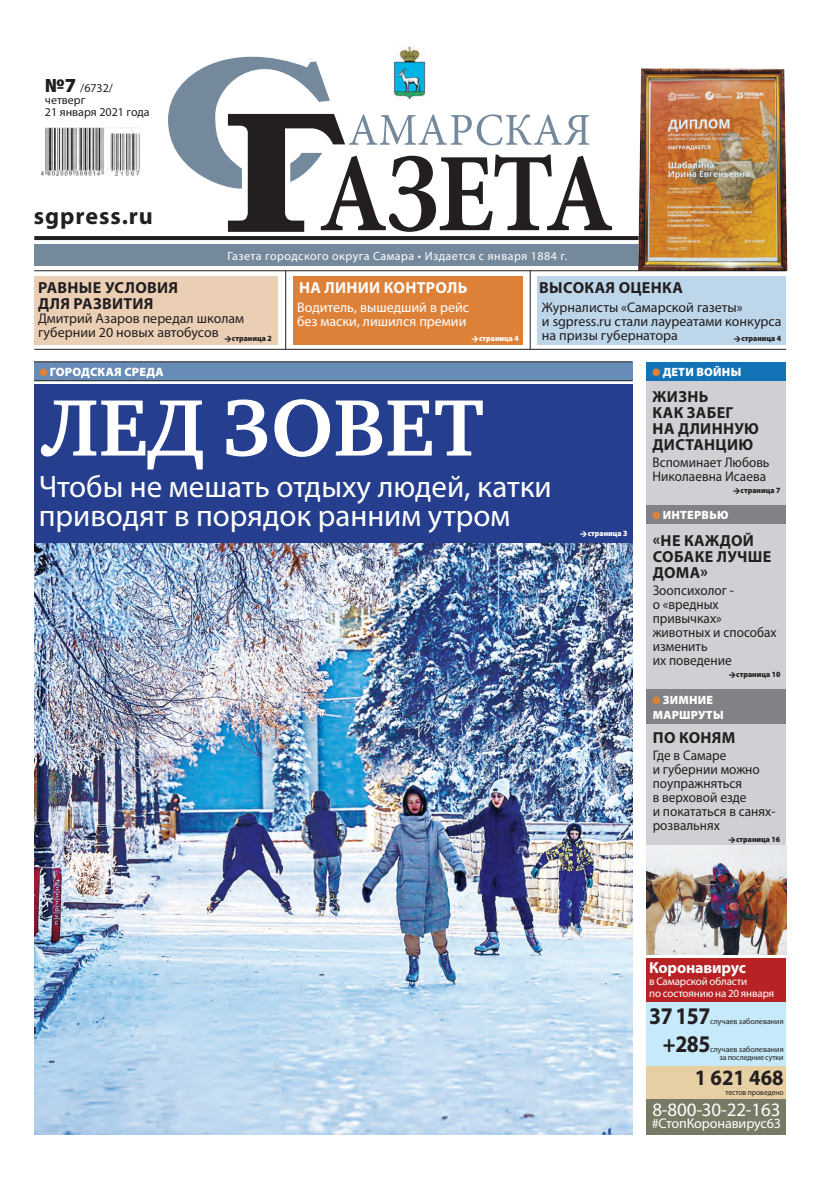
<style>
.page{position:relative;width:820px;height:1191px;background:#fff}
.page>*{position:absolute;margin:0;border:0;box-sizing:border-box;transform-origin:0 0}
.заголовок{font:700 82px "Charter C";color:#fff}
.подзаголовок{font:31px "Myriad Pro";color:#fff}
.ТВ{font:700 24px "Myriad Pro";letter-spacing:.035em;color:#231f20}
.ТВ-2{font:700 24px "Myriad Pro";letter-spacing:.035em;color:#231f20;scale:.9 1}
.t1{font:700 22px "Myriad Pro";color:#231f20;scale:.94 1}
.ОФИЦИАЛКА{font:19px "Myriad Pro";letter-spacing:-.01em;color:#fff}
.анонс_2_заголовок{font:700 16px/16px "Myriad Pro";letter-spacing:.02em;color:#231f20}
.анонс_2_заголовок-2{font:700 16px "Myriad Pro";letter-spacing:.02em;color:#fff}
.ОФИЦИАЛКА-2{font:700 16px "Myriad Pro";letter-spacing:-.01em;color:#fff}
.анонс_1_подзаголовок{font:14px/14px "Myriad Pro";color:#231f20;scale:.95 1}
.анонс_2_заголовок-3{font:14px/14px "Myriad Pro";color:#231f20}
.анонс_2_заголовок-4{font:14px/14px "Myriad Pro";color:#fff}
.ОФИЦИАЛКА-3{font:14px "Myriad Pro";letter-spacing:-.01em;color:#fff}
.надзаголовок{font:900 12.1px "Myriad Pro";letter-spacing:.02em;color:#fff}
.t2{font:12px "Myriad Pro";letter-spacing:.04em;color:#fff}
.t3{font:12px/12px "Myriad Pro";color:#231f20}
.рубрика_на_плашке{font:900 12px/14.4px "Myriad Pro";letter-spacing:.02em;color:#fff;text-align:center}
.ОФИЦИАЛКА-4{font:11px "Myriad Pro";letter-spacing:-.01em;color:#fff}
.ТВ-3{font:8px/8px "Myriad Pro";color:#231f20;text-align:right}
.анонс_1_подзаголовок-2{font:900 8px "Myriad Pro";color:#231f20;scale:.95 1}
.ТВ-4{font:8px "Myriad Pro";color:#231f20;scale:.95 1}
.анонс_2_заголовок-5{font:900 8px "Myriad Pro";color:#fff;scale:.95 1}
.анонс_1_подзаголовок-3{font:900 8px "Myriad Pro";color:#fff;scale:.95 1}
.s1{font-weight:900;font-size:20px}
</style>
<div class="page">
<svg style="left:168px;top:46px;width:444px;height:186px"></svg>
<hr style="left:34px;top:349px;width:751px;height:1px;background:#231f20">
<div style="left:34px;top:277px;width:244px;height:68px;background:#eacfb5"></div>
<div style="left:34px;top:244px;width:751px;height:21px;background:#75899d"></div>
<svg style="left:34px;top:236px;width:603px;height:4px;background:#262223"></svg>
<hr style="left:285px;top:271px;width:1px;height:78px;background:#231f20">
<img style="left:41px;top:128px;width:100px;height:47px">
<div style="left:293px;top:277px;width:229px;height:68px;background:#de8138"></div>
<hr style="left:529px;top:270px;width:1px;height:79px;background:#231f20">
<div style="left:537px;top:277px;width:248px;height:68px;background:#bdd6ea"></div>
<div style="left:646px;top:362px;width:139px;height:593px;background:#ced0d3"></div>
<div style="left:646px;top:362px;width:139px;height:19px;background:#1373b6"></div>
<div style="left:652px;top:368px;width:7px;height:8px;background:#de8138;border-radius:50%"></div>
<div style="left:646px;top:689px;width:139px;height:35px;background:#808285"></div>
<div style="left:652px;top:696px;width:7px;height:8px;background:#de8138;border-radius:50%"></div>
<div style="left:646px;top:505px;width:139px;height:19px;background:#808285"></div>
<div style="left:652px;top:512px;width:7px;height:7px;background:#de8138;border-radius:50%"></div>
<div style="left:34px;top:362px;width:598px;height:19px;background:#678cb8"></div>
<hr style="left:34px;top:361px;width:598px;height:1px;background:#231f20">
<hr style="left:34px;top:380px;width:598px;height:1px;background:#231f20">
<div style="left:40px;top:368px;width:7px;height:8px;background:#de8138;border-radius:50%"></div>
<div style="left:34px;top:384px;width:598px;height:159px;background:#253f8e"></div>
<div style="left:646px;top:1002px;width:139px;height:64px;background:#c6eafa"></div>
<div style="left:646px;top:958px;width:139px;height:44px;background:#b82224"></div>
<div style="left:646px;top:1098px;width:139px;height:36px;background:#777a65"></div>
<div style="left:646px;top:1066px;width:139px;height:32px;background:#e6d0a3"></div>
<img style="left:34px;top:543px;width:598px;height:591px">
<img style="left:646px;top:845px;width:139px;height:110px">
<img style="left:637px;top:68px;width:151px;height:203px">
<hr style="left:34px;top:270px;width:751px;height:1px;background:#231f20">
<p class="t3" style="left:45px;top:82px;width:106px"><span class="s1">№7</span> /6732/ четверг<br>21 января 2021 года</p>
<p class="ТВ" style="left:34px;top:200px;width:120px">sgpress.ru</p>
<p class="t2" style="left:227px;top:248px;width:341px">Газета городского округа Самара • Издается с января 1884 г.</p>
<p class="анонс_2_заголовок" style="left:38px;top:279px;width:141px">РАВНЫЕ УСЛОВИЯ</p>
<p class="анонс_2_заголовок" style="left:539px;top:279px;width:145px">ВЫСОКАЯ ОЦЕНКА</p>
<p class="анонс_2_заголовок" style="left:38px;top:295px;width:117px">ДЛЯ РАЗВИТИЯ</p>
<p class="анонс_2_заголовок-3" style="left:38px;top:311px;width:208px">Дмитрий Азаров передал школам губернии 20 новых автобусов</p>
<p class="анонс_2_заголовок-2" style="left:299px;top:277px;width:170px">НА ЛИНИИ КОНТРОЛЬ</p>
<p class="анонс_2_заголовок-4" style="left:297px;top:300px;width:173px">Водитель, вышедший в рейс без маски, лишился премии</p>
<p class="анонс_2_заголовок-3" style="left:541px;top:300px;width:241px">Журналисты «Самарской газеты»<br>и sgpress.ru стали лауреатами конкурса на призы губернатора</p>
<p class="анонс_1_подзаголовок-2" style="left:232px;top:334px;width:43px">страница 2</p>
<p class="анонс_2_заголовок-5" style="left:479px;top:334px;width:43px">страница 4</p>
<p class="анонс_1_подзаголовок-2" style="left:741px;top:334px;width:43px">страница 4</p>
<p class="надзаголовок" style="left:50px;top:365px;width:115px">ГОРОДСКАЯ СРЕДА</p>
<p class="заголовок" style="left:43px;top:383px;width:442px">ЛЕД ЗОВЕТ</p>
<p class="подзаголовок" style="left:39px;top:468px;width:514px">Чтобы не мешать отдыху людей, катки</p>
<p class="подзаголовок" style="left:39px;top:497px;width:473px">приводят в порядок ранним утром</p>
<p class="анонс_1_подзаголовок-3" style="left:587px;top:529px;width:43px">страница 3</p>
<p class="рубрика_на_плашке" style="left:662px;top:365px;width:80px">ДЕТИ ВОЙНЫ</p>
<p class="анонс_2_заголовок" style="left:652px;top:388px;width:108px">ЖИЗНЬ<br>КАК ЗАБЕГ<br>НА ДЛИННУЮ<br>ДИСТАНЦИЮ</p>
<p class="анонс_1_подзаголовок" style="left:652px;top:455px;width:125px">Вспоминает Любовь<br>Николаевна Исаева</p>
<p class="анонс_1_подзаголовок-2" style="left:740px;top:486px;width:43px">страница 7</p>
<p class="рубрика_на_плашке" style="left:662px;top:508px;width:67px">ИНТЕРВЬЮ</p>
<p class="анонс_2_заголовок" style="left:652px;top:532px;width:120px">«НЕ КАЖДОЙ<br>СОБАКЕ ЛУЧШЕ<br>ДОМА»</p>
<p class="анонс_1_подзаголовок" style="left:652px;top:582px;width:132px">Зоопсихолог -<br>о «вредных привычках» животных и способах изменить<br>их поведение</p>
<p class="анонс_1_подзаголовок-2" style="left:736px;top:669px;width:48px">страница 10</p>
<p class="рубрика_на_плашке" style="left:652px;top:693px;width:73px">ЗИМНИЕ<br>МАРШРУТЫ</p>
<p class="анонс_2_заголовок" style="left:652px;top:729px;width:84px">ПО КОНЯМ</p>
<p class="анонс_1_подзаголовок" style="left:652px;top:748px;width:131px">Где в Самаре<br>и губернии можно поупражняться<br>в верховой езде<br>и покататься в санях&shy;розвальнях</p>
<p class="анонс_1_подзаголовок-2" style="left:735px;top:835px;width:48px">страница 16</p>
<p class="ОФИЦИАЛКА-2" style="left:649px;top:957px;width:98px">Коронавирус</p>
<p class="ОФИЦИАЛКА-4" style="left:649px;top:974px;width:100px">в Самарской области</p>
<p class="ОФИЦИАЛКА-4" style="left:649px;top:986px;width:127px">по состоянию на 20 января</p>
<p class="ТВ-2" style="left:649px;top:1000px;width:70px">37 157</p>
<p class="ТВ-3" style="left:709px;top:1017px;width:75px">случаев заболевания</p>
<p class="ТВ-2" style="left:662px;top:1028px;width:54px">+285</p>
<p class="ТВ-3" style="left:709px;top:1045px;width:75px">случаев заболевания за последние сутки</p>
<p class="t1" style="left:694px;top:1063px;width:96px">1 621 468</p>
<p class="ТВ-4" style="left:725px;top:1087px;width:63px">тестов проведено</p>
<p class="ОФИЦИАЛКА" style="left:652px;top:1098px;width:129px">8-800-30-22-163</p>
<p class="ОФИЦИАЛКА-3" style="left:651px;top:1114px;width:131px">#СтопКоронавирус63</p>
</div>
